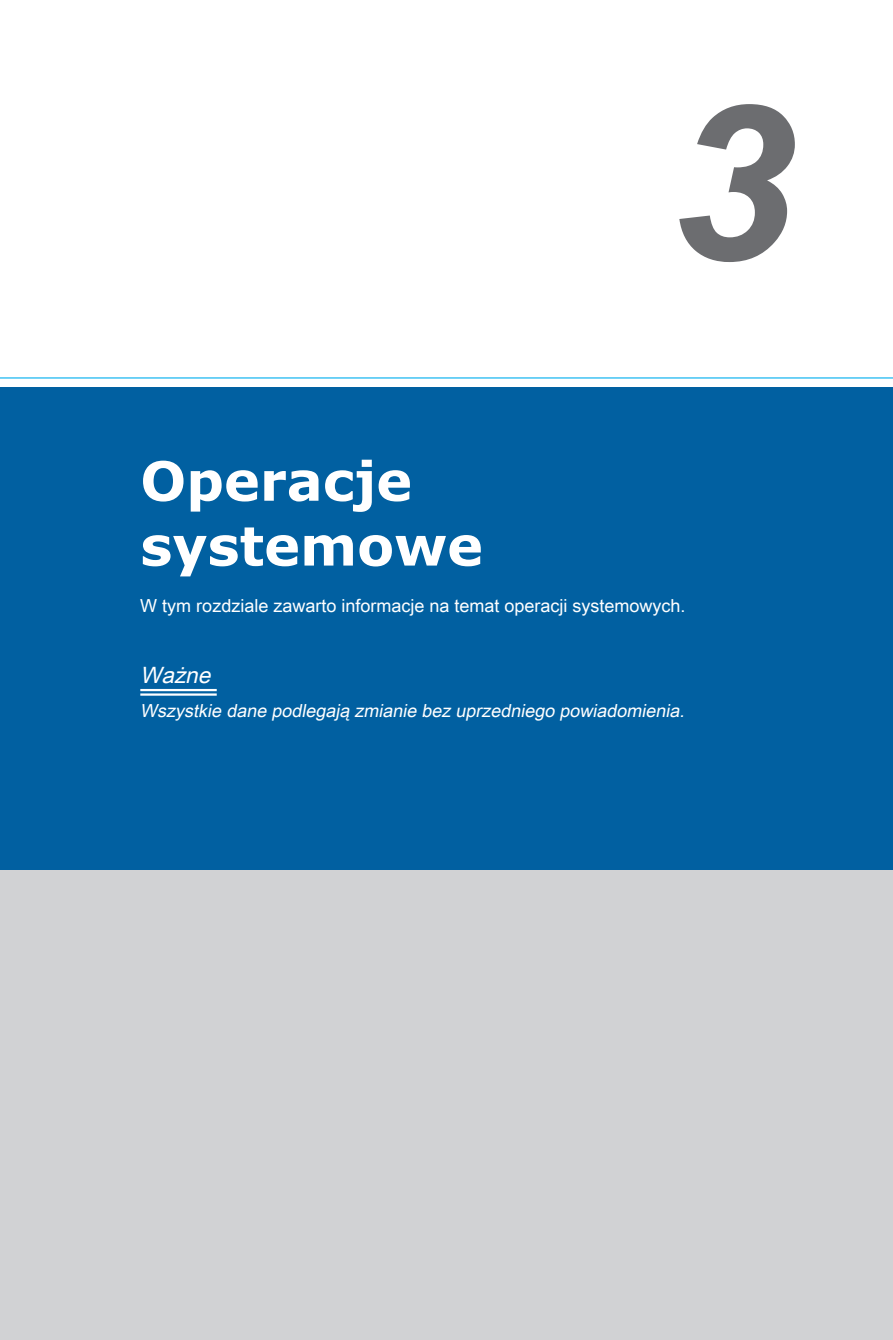
<style>
.page{position:relative;width:893px;height:1340px;background:#fff}
.page>*{position:absolute;margin:0;border:0;box-sizing:border-box;transform-origin:0 0}
.chapter_number{font:italic 700 216px "Arial";color:#6c6d70;scale:1.05 1}
.Chapter_text_-_24pt{font:700 54px/64.8px "Verdana";color:#fff}
.Important_title_copy{font:italic 22.5px "Arial Unicode MS";color:#fff}
.Body_text_-_8pt{font:18px "Arial Unicode MS";color:#fff}
.Important_text{font:italic 18px "Arial Unicode MS";color:#fff}
</style>
<div class="page">
<div style="left:0;top:845px;width:893px;height:494px;background:#d1d2d4"></div>
<div style="left:0;top:387px;width:893px;height:482px;background:#0160a1"></div>
<hr style="left:140px;top:689px;width:77px;height:2px;background:#fff">
<hr style="left:140px;top:693px;width:77px;height:2px;background:#fff">
<hr style="left:0;top:377px;width:893px;height:1px;background:#00aeef">
<p class="chapter_number" style="left:668px;top:39px;width:122px">3</p>
<p class="Chapter_text_-_24pt" style="left:140px;top:447px;width:344px">Operacje systemowe</p>
<p class="Body_text_-_8pt" style="left:140px;top:592px;width:547px">W tym rozdziale zawarto informacje na temat operacji systemowych.</p>
<p class="Important_title_copy" style="left:140px;top:658px;width:78px">Ważne</p>
<p class="Important_text" style="left:140px;top:698px;width:550px">Wszystkie dane podlegają zmianie bez uprzedniego powiadomienia.</p>
</div>
